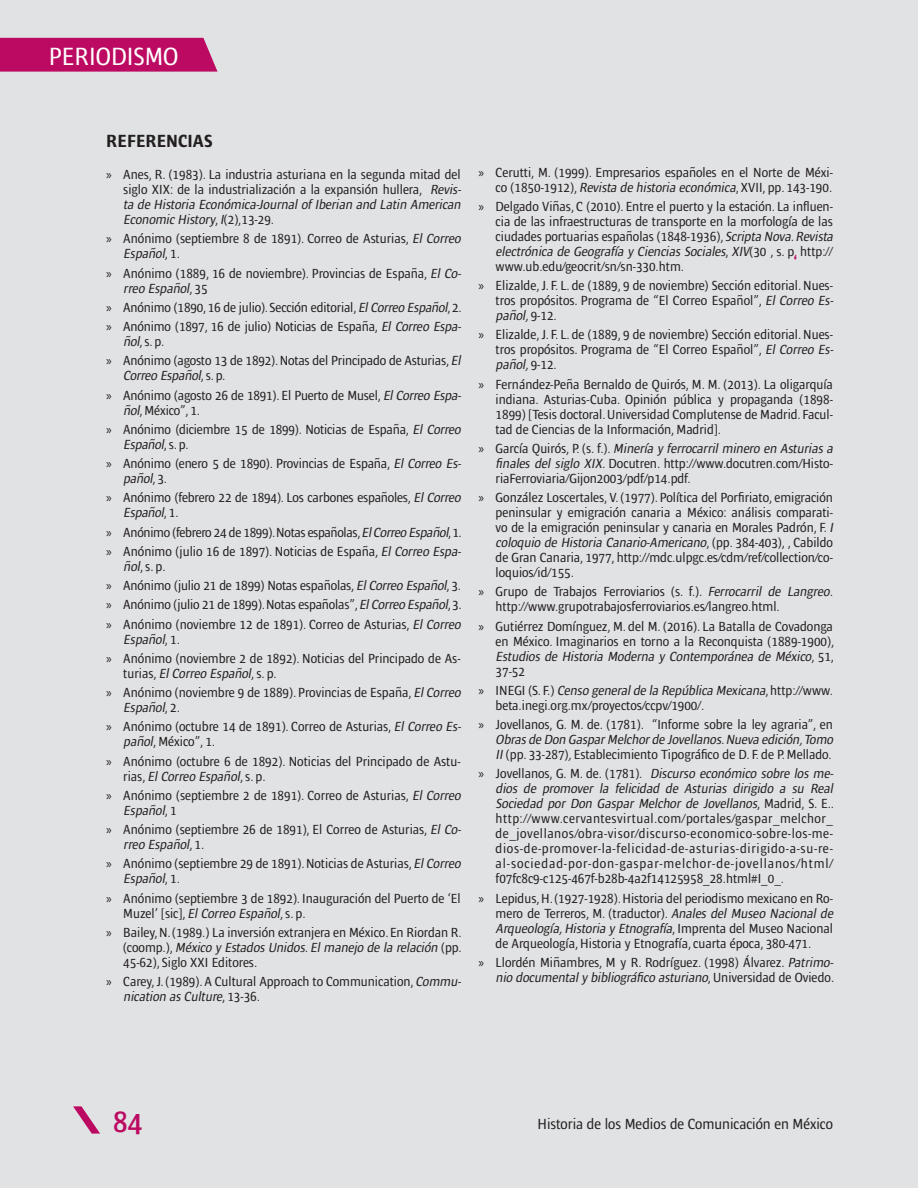
<style>
.page{position:relative;width:918px;height:1188px;background:#e1e2e4}
.page>*{position:absolute;margin:0;border:0;box-sizing:border-box;transform-origin:0 0}
.t1{font:600 condensed 30px "Ardoise Std";color:#bc0a62}
.t2{font:condensed 25.5px "Ardoise Std";color:#fff}
.Subtítulos{font:700 condensed 18px "Ardoise Std";color:#231f20}
.t3{font:condensed 15px "Ardoise Std";color:#231f20}
.t4{font:condensed 13.5px/15px "Ardoise Std";color:#231f20}
.t5{font:condensed 13.5px/15px "Ardoise Std";letter-spacing:.04em;color:#231f20}
.t6{font:condensed 13.5px "Ardoise Std";letter-spacing:-.02em;color:#231f20}
.s1{font-family:"Myriad Pro";font-stretch:normal}
.s2{font-style:italic}
.s3{color:#bc0a62}
</style>
<div class="page">
<svg style="left:73px;top:1106px;width:27px;height:28px"></svg>
<div style="left:0;top:38px;width:218px;height:34px;background:#bc0a62"></div>
<h2 class="t2" style="left:49px;top:42px;width:131px">PERIODISMO</h2>
<p class="Subtítulos" style="left:106px;top:131px;width:108px">REFERENCIAS</p>
<p class="t4" style="left:123px;top:167px;width:342px;text-indent:-17px"><span class="s1">»</span> Anes, R. (1983). La industria asturiana en la segunda mitad del siglo XIX: de la industrialización a la expansión hullera, <span class="s2">Revis&shy;ta de Historia Económica-Journal of Iberian and Latin American Economic History</span>, <span class="s2">I</span>( 2 ) , 1 3 - 2 9 .</p>
<p class="t4" style="left:123px;top:231px;width:342px;text-indent:-17px"><span class="s1">»</span> Anónimo (septiembre 8 de 1891). Correo de Asturias, <span class="s2">El Correo<br>Español</span>, 1 .</p>
<p class="t4" style="left:123px;top:265px;width:342px;text-indent:-17px"><span class="s1">»</span> Anónimo (1889, 16 de noviembre). Provincias de España, <span class="s2">El Co&shy;rreo Español</span>, 3 5</p>
<p class="t4" style="left:106px;top:300px;width:357px"><span class="s1">»</span> Anónimo (1890, 16 de julio). Sección editorial, <span class="s2">ElCorreo Español</span>, 2.</p>
<p class="t4" style="left:123px;top:319px;width:342px;text-indent:-17px"><span class="s1">»</span> Anónimo (1897, 16 de julio) Noticias de España, <span class="s2">El Correo Espa&shy;ñol</span>, s . p .</p>
<p class="t4" style="left:123px;top:353px;width:342px;text-indent:-17px"><span class="s1">»</span> Anónimo (agosto 13 de 1892). Notas del Principado de Asturias, <span class="s2">El<br>Correo Español</span>, s . p .</p>
<p class="t4" style="left:123px;top:387px;width:342px;text-indent:-17px"><span class="s1">»</span> Anónimo (agosto 26 de 1891). El Puerto de Musel, <span class="s2">ElCorreo Espa&shy;ñol</span>, México”, 1.</p>
<p class="t4" style="left:123px;top:422px;width:342px;text-indent:-17px"><span class="s1">»</span> Anónimo (diciembre 15 de 1899). Noticias de España, <span class="s2">El Correo<br>Español</span>, s . p .</p>
<p class="t4" style="left:123px;top:456px;width:342px;text-indent:-17px"><span class="s1">»</span> Anónimo (enero 5 de 1890). Provincias de España, <span class="s2">El Correo Es&shy;pañol</span>, 3 .</p>
<p class="t4" style="left:123px;top:490px;width:342px;text-indent:-17px"><span class="s1">»</span> Anónimo (febrero 22 de 1894). Los carbones españoles, <span class="s2">El Correo<br>Español</span>, 1 .</p>
<p class="t6" style="left:106px;top:524px;width:357px"><span class="s1">»</span> Anónimo (febrero 24 de 1899). Notas españolas, <span class="s2">ElCorreo Español</span>, 1.</p>
<p class="t4" style="left:123px;top:544px;width:342px;text-indent:-17px"><span class="s1">»</span> Anónimo (julio 16 de 1897). Noticias de España, <span class="s2">El Correo Espa&shy;ñol</span>, s . p .</p>
<p class="t4" style="left:106px;top:578px;width:356px"><span class="s1">»</span> Anónimo (julio 21 de 1899) Notas españolas, <span class="s2">ElCorreo Español</span>, 3.</p>
<p class="t4" style="left:106px;top:597px;width:357px"><span class="s1">»</span> Anónimo (julio 21 de 1899). Notas españolas”, <span class="s2">ElCorreo Español</span>, 3.</p>
<p class="t4" style="left:123px;top:616px;width:342px;text-indent:-17px"><span class="s1">»</span> Anónimo (noviembre 12 de 1891). Correo de Asturias, <span class="s2">El Correo<br>Español</span>, 1 .</p>
<p class="t4" style="left:123px;top:651px;width:339px;text-indent:-17px"><span class="s1">»</span> Anónimo (noviembre 2 de 1892). Noticias del Principado de As&shy;t u r i a s , <span class="s2">ElCorreo Español</span>, s . p .</p>
<p class="t4" style="left:123px;top:685px;width:342px;text-indent:-17px"><span class="s1">»</span> Anónimo (noviembre 9 de 1889). Provincias de España, <span class="s2">ElCorreo<br>Español</span>, 2 .</p>
<p class="t4" style="left:123px;top:719px;width:342px;text-indent:-17px"><span class="s1">»</span> Anónimo (octubre 14 de 1891). Correo de Asturias, <span class="s2">El Correo Es&shy;pañol</span>, México”, 1.</p>
<p class="t4" style="left:123px;top:753px;width:339px;text-indent:-17px"><span class="s1">»</span> Anónimo (octubre 6 de 1892). Noticias del Principado de Astu&shy;r i a s , <span class="s2">ElCorreo Español</span>, s . p .</p>
<p class="t4" style="left:123px;top:788px;width:342px;text-indent:-17px"><span class="s1">»</span> Anónimo (septiembre 2 de 1891). Correo de Asturias, <span class="s2">El Correo<br>Español</span>, 1</p>
<p class="t4" style="left:123px;top:822px;width:342px;text-indent:-17px"><span class="s1">»</span> Anónimo (septiembre 26 de 1891), El Correo de Asturias, <span class="s2">El Co&shy;rreo Español</span>, 1 .</p>
<p class="t4" style="left:123px;top:856px;width:342px;text-indent:-17px"><span class="s1">»</span> Anónimo (septiembre 29 de 1891). Noticias de Asturias, <span class="s2">ElCorreo<br>Español</span>, 1 .</p>
<p class="t4" style="left:123px;top:891px;width:339px;text-indent:-17px"><span class="s1">»</span> Anónimo (septiembre 3 de 1892). Inauguración del Puerto de ‘El<br>M u ze l ’ [s i c], <span class="s2">ElCorreo Español</span>, s . p .</p>
<p class="t4" style="left:123px;top:925px;width:340px;text-align:justify;text-indent:-17px"><span class="s1">»</span> Bailey, N. (1989.) La inversión extranjera en México. En Riordan R. ( c o o m p . ) , <span class="s2">México y Estados Unidos.Elmanejo de la relación</span> ( p p .<br>45-62), Siglo XXI Editores.</p>
<p class="t4" style="left:123px;top:974px;width:342px;text-indent:-17px"><span class="s1">»</span> Carey, J. (1989). A Cultural Approach to Communication, <span class="s2">Commu&shy;nication as Culture</span>, 1 3 - 3 6 .</p>
<p class="t4" style="left:479px;top:164px;width:356px;text-align:right"><span class="s1">»</span> Cerutti, M. (1999). Empresarios españoles en el Norte de Méxi&shy;co (1850-1912), <span class="s2">Revista de historia económica</span>, XVII, pp. 143-190.</p>
<p class="t4" style="left:496px;top:199px;width:342px;text-indent:-17px"><span class="s1">»</span> Delgado Viñas, C (2010). Entre el puerto y la estación. La influen&shy;cia de las infraestructuras de transporte en la morfología de las ciudades portuarias españolas (1848-1936), <span class="s2">Scripta Nova.Revista electrónica de Geografía y Ciencias Sociales</span>, <span class="s2">XIV</span>( 3 0 , s . p <span class="s3">.</span> h t t p : // www.ub.edu/geocrit/sn/sn-330.htm.</p>
<p class="t4" style="left:496px;top:278px;width:342px;text-indent:-17px"><span class="s1">»</span> Elizalde, J. F. L. de (1889, 9 de noviembre) Sección editorial. Nues&shy;tros propósitos. Programa de “El Correo Español”, <span class="s2">El Correo Es&shy;pañol,</span>9- 1 2 .</p>
<p class="t4" style="left:496px;top:327px;width:342px;text-indent:-17px"><span class="s1">»</span> Elizalde, J. F. L. de (1889, 9 de noviembre) Sección editorial. Nues&shy;tros propósitos. Programa de “El Correo Español”, <span class="s2">El Correo Es&shy;pañol,</span>9- 1 2 .</p>
<p class="t4" style="left:496px;top:376px;width:339px;text-align:justify;text-indent:-17px"><span class="s1">»</span> Fernández-Peña Bernaldo de Quirós, M. M. (2013). La oligarquía indiana. Asturias-Cuba. Opinión pública y propaganda (1898- 1899) [Tesis doctoral. Universidad Complutense de Madrid. Facul&shy;tad de Ciencias de la Información, Madrid].</p>
<p class="t4" style="left:496px;top:441px;width:342px;text-indent:-17px"><span class="s1">»</span> G a rc ía Q u i ró s, P. ( s . f. ) . <span class="s2">Minería y ferrocarril minero en Asturias a finales del siglo XIX.</span>Docutren. http://www.docutren.com/Histo&shy;riaFerroviaria/Gijon2003/pdf/p14.pdf.</p>
<p class="t4" style="left:496px;top:490px;width:342px;text-indent:-17px"><span class="s1">»</span> González Loscertales, V. (1977). Política del Porfiriato, emigración peninsular y emigración canaria a México: análisis comparati&shy;vo de la emigración peninsular y canaria en Morales Padrón, F. <span class="s2">I coloquio de Historia Canario-Americano</span>, ( p p . 3 8 4-4 0 3 ) , , C a b i l d o de Gran Canaria, 1977, http://mdc.ulpgc.es/cdm/ref/collection/co&shy;loquios/id/155.</p>
<p class="t4" style="left:496px;top:584px;width:342px;text-indent:-17px"><span class="s1">»</span> Grupo de Trabajos Ferroviarios (s. f.). <span class="s2">Ferrocarril de Langreo. </span>http://www.grupotrabajosferroviarios.es/langreo.html.</p>
<p class="t4" style="left:496px;top:618px;width:340px;text-align:justify;text-indent:-17px"><span class="s1">»</span> Gutiérrez Domínguez, M. del M. (2016). La Batalla de Covadonga en México. Imaginarios en torno a la Reconquista (1889-1900), <span class="s2">Estudios de Historia Moderna y Contemporánea de México</span>, 5 1 , 37-52</p>
<p class="t4" style="left:496px;top:683px;width:339px;text-indent:-17px"><span class="s1">»</span> I N E G I ( S . F. ) <span class="s2">Censo generalde la República Mexicana</span>, h t t p ://www. beta.inegi.org.mx/proyectos/ccpv/1900/.</p>
<p class="t4" style="left:496px;top:717px;width:342px;text-indent:-17px"><span class="s1">»</span> Jovellanos, G. M. de. (1781). “Informe sobre la ley agraria”, en<br><span class="s2">Obras de Don GasparMelchorde Jovellanos.Nueva edición,Tomo<br>II</span>(pp. 33-287)<span class="s2">,</span>Establecimiento Tipográfico de D. F. de P. Mellado.</p>
<p class="t5" style="left:496px;top:766px;width:342px;text-indent:-17px"><span class="s1">»</span> J ove l l a n o s, G . M . d e . ( 1 7 8 1 ) . <span class="s2">Discurso económico sobre los me&shy;dios de promover la felicidad de Asturias dirigido a su Real Sociedad por Don Gaspar Melchor de Jovellanos</span>, M a d r i d , S . E . . http://www.cervantesvirtual.com/portales/gaspar_melchor_ de_jovellanos/obra-visor/discurso-economico-sobre-los-me&shy;dios-de-promover-la-felicidad-de-asturias-dirigido-a-su-re&shy;al-sociedad-por-don-gaspar-melchor-de-jovellanos/html/ f07fc8c9-c125-467f-b28b-4a2f14125958_28.html#I_0_.</p>
<p class="t4" style="left:496px;top:890px;width:342px;text-indent:-17px"><span class="s1">»</span> Lepidus, H. (1927-1928). Historia del periodismo mexicano en Ro&shy;mero de Terreros, M. (traductor). <span class="s2">Anales del Museo Nacional de Arqueología,Historia y Etnografía</span>, I m p re n ta d e l M u s e o N a c i o n a l de Arqueología, Historia y Etnografía, cuarta época, 380-471.</p>
<p class="t4" style="left:479px;top:955px;width:359px;text-align:right"><span class="s1">»</span> Llordén Miñambres, M y R. Rodríguez. (1998) Álvarez. <span class="s2">Patrimo&shy;nio documentaly bibliográfico asturiano</span>, U n i ve rs i d a d d e Ov i e d o .</p>
<h1 class="t1" style="left:113px;top:1104px;width:30px">84</h1>
<p class="t3" style="left:538px;top:1115px;width:297px">Historia de los Medios de Comunicación en México</p>
</div>
